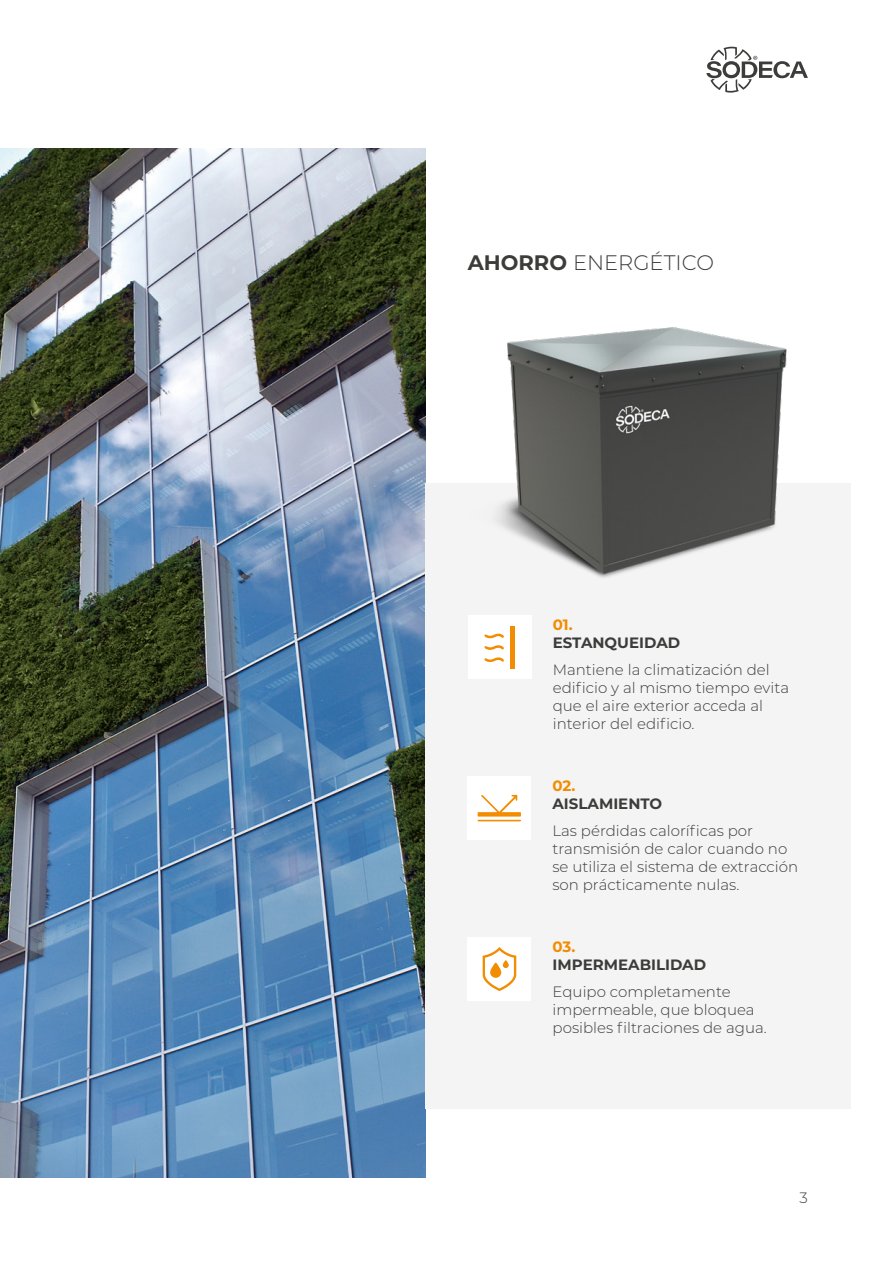
<style>
.page{position:relative;width:893px;height:1263px;background:#fff}
.page>*{position:absolute;margin:0;border:0;box-sizing:border-box;transform-origin:0 0}
.t1{font:300 21px "Montserrat";color:#3c3c3b}
.t2{font:300 15px/18px "Montserrat";color:#3c3c3b}
.t3{font:700 15px "Montserrat";color:#3c3c3b}
.t4{font:700 15px "Montserrat";color:#f28c00}
.s1{font-weight:700}
</style>
<div class="page">
<svg style="left:706px;top:47px;width:102px;height:46px"></svg>
<img style="left:0;top:149px;width:425px;height:1029px">
<div style="left:425px;top:483px;width:425px;height:625px;background:#f4f4f4"></div>
<div style="left:468px;top:616px;width:63px;height:63px;background:#fff"></div>
<img style="left:496px;top:327px;width:291px;height:251px">
<svg style="left:484px;top:633px;width:20px;height:5px"></svg>
<div style="left:510px;top:626px;width:5px;height:43px;background:#f28c00"></div>
<svg style="left:484px;top:645px;width:20px;height:5px"></svg>
<svg style="left:484px;top:657px;width:20px;height:5px"></svg>
<div style="left:468px;top:777px;width:63px;height:63px;background:#fff"></div>
<div style="left:468px;top:937px;width:63px;height:63px;background:#fff"></div>
<svg style="left:478px;top:795px;width:43px;height:26px"></svg>
<svg style="left:483px;top:947px;width:33px;height:44px"></svg>
<h1 class="t1" style="left:468px;top:248px;width:248px"><span class="s1">AHORRO</span> ENERGÉTICO</h1>
<p class="t4" style="left:553px;top:614px;width:21px">01.</p>
<p class="t3" style="left:553px;top:632px;width:129px">ESTANQUEIDAD</p>
<p class="t2" style="left:553px;top:660px;width:238px">Mantiene la climatización del edificio y al mismo tiempo evita que el aire exterior acceda al interior del edificio.</p>
<p class="t4" style="left:552px;top:775px;width:25px">02.</p>
<p class="t3" style="left:552px;top:793px;width:111px">AISLAMIENTO</p>
<p class="t2" style="left:552px;top:821px;width:247px">Las pérdidas caloríficas por transmisión de calor cuando no se utiliza el sistema de extracción son prácticamente nulas.</p>
<p class="t4" style="left:553px;top:936px;width:24px">03.</p>
<p class="t3" style="left:553px;top:954px;width:155px">IMPERMEABILIDAD</p>
<p class="t2" style="left:553px;top:982px;width:216px">Equipo completamente impermeable, que bloquea posibles filtraciones de agua.</p>
<p class="t2" style="left:800px;top:1188px;width:10px">3</p>
</div>
